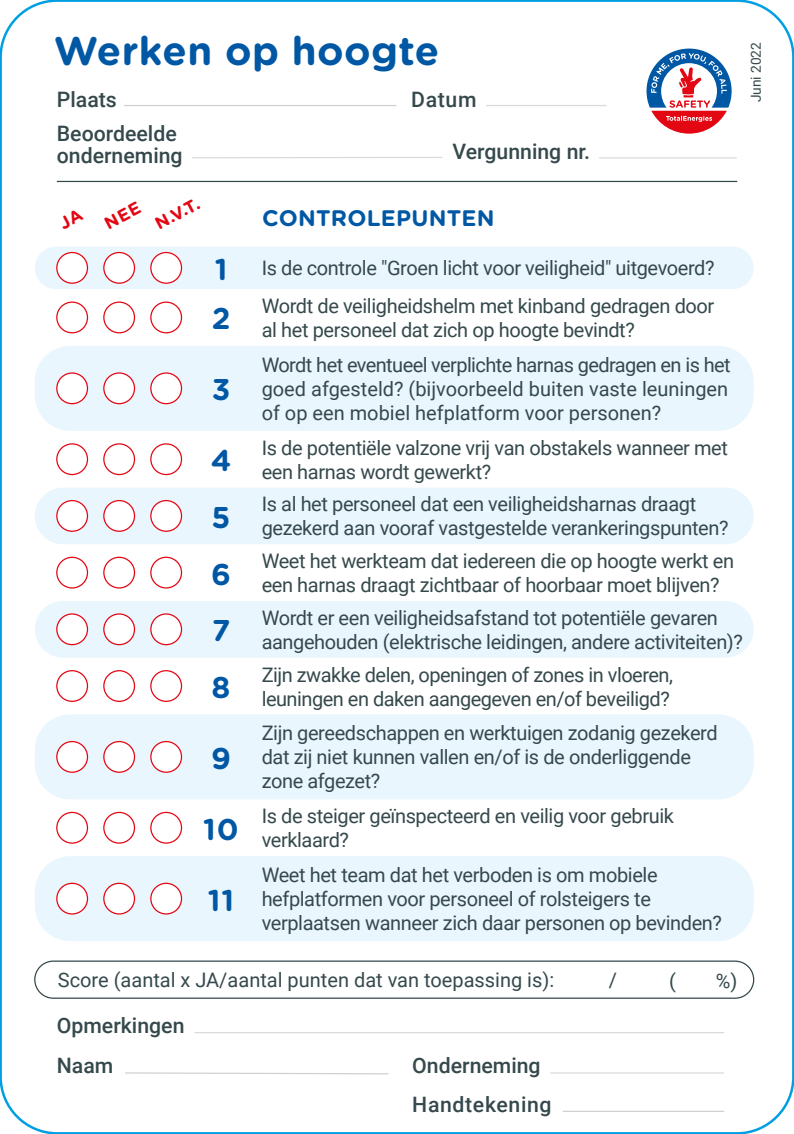
<style>
.page{position:relative;width:794px;height:1134px;background:#fff}
.page>*{position:absolute;margin:0;border:0;box-sizing:border-box;transform-origin:0 0}
.t1{font:700 40px "Gotham Rounded";letter-spacing:.01em;color:#0058a5}
.t2{font:700 30px/56.8px "Gotham Rounded";color:#0058a5}
.t3{font:700 22.5px "Gotham Rounded";letter-spacing:.01em;color:#0058a5}
.t4{font:500 21.25px/33.5px "Roboto";color:#35494c}
.t5{font:500 21.25px "Roboto";letter-spacing:.03em;color:#35494c}
.t6{font:20px/24px "Roboto";letter-spacing:-.02em;color:#35494c}
.t7{font:20px/24px "Roboto";color:#35494c}
.t8{font:700 17.5px "Gotham Rounded";color:#e30613}
.t9{font:13.75px "Roboto";color:#35494c}
</style>
<div class="page">
<div style="left:35px;top:601px;width:718px;height:57px;background:#eaf6fe;border-radius:28px"></div>
<div style="left:35px;top:856px;width:718px;height:85px;background:#eaf6fe;border-radius:35px"></div>
<div style="left:35px;top:714px;width:718px;height:85px;background:#eaf6fe;border-radius:35px"></div>
<div style="left:35px;top:488px;width:718px;height:56px;background:#eaf6fe;border-radius:28px"></div>
<div style="left:35px;top:247px;width:718px;height:42px;background:#eaf6fe;border-radius:21px"></div>
<div style="left:35px;top:346px;width:718px;height:85px;background:#eaf6fe;border-radius:35px"></div>
<div style="left:57px;top:253px;width:30px;height:30px;background:#fff;border-radius:50%"></div>
<div style="left:56px;top:252px;width:32px;height:32px;border:1px solid #e30613;border-radius:50%"></div>
<div style="left:104px;top:253px;width:30px;height:30px;background:#fff;border-radius:50%"></div>
<div style="left:103px;top:252px;width:32px;height:32px;border:1px solid #e30613;border-radius:50%"></div>
<div style="left:151px;top:253px;width:30px;height:30px;background:#fff;border-radius:50%"></div>
<div style="left:150px;top:252px;width:32px;height:32px;border:1px solid #e30613;border-radius:50%"></div>
<div style="left:56px;top:301px;width:32px;height:32px;border:1px solid #e30613;border-radius:50%"></div>
<div style="left:103px;top:301px;width:32px;height:32px;border:1px solid #e30613;border-radius:50%"></div>
<div style="left:150px;top:301px;width:32px;height:32px;border:1px solid #e30613;border-radius:50%"></div>
<div style="left:57px;top:373px;width:30px;height:31px;background:#fff;border-radius:50%"></div>
<div style="left:56px;top:372px;width:32px;height:32px;border:1px solid #e30613;border-radius:50%"></div>
<div style="left:104px;top:373px;width:30px;height:31px;background:#fff;border-radius:50%"></div>
<div style="left:103px;top:372px;width:32px;height:32px;border:1px solid #e30613;border-radius:50%"></div>
<div style="left:151px;top:373px;width:30px;height:31px;background:#fff;border-radius:50%"></div>
<div style="left:150px;top:372px;width:32px;height:32px;border:1px solid #e30613;border-radius:50%"></div>
<div style="left:56px;top:443px;width:32px;height:32px;border:1px solid #e30613;border-radius:50%"></div>
<div style="left:103px;top:443px;width:32px;height:32px;border:1px solid #e30613;border-radius:50%"></div>
<div style="left:150px;top:443px;width:32px;height:32px;border:1px solid #e30613;border-radius:50%"></div>
<div style="left:57px;top:501px;width:30px;height:30px;background:#fff;border-radius:50%"></div>
<div style="left:56px;top:500px;width:32px;height:32px;border:1px solid #e30613;border-radius:50%"></div>
<div style="left:104px;top:501px;width:30px;height:30px;background:#fff;border-radius:50%"></div>
<div style="left:103px;top:500px;width:32px;height:32px;border:1px solid #e30613;border-radius:50%"></div>
<div style="left:151px;top:501px;width:30px;height:30px;background:#fff;border-radius:50%"></div>
<div style="left:150px;top:500px;width:32px;height:32px;border:1px solid #e30613;border-radius:50%"></div>
<div style="left:56px;top:557px;width:32px;height:31px;border:1px solid #e30613;border-radius:50%"></div>
<div style="left:103px;top:557px;width:32px;height:31px;border:1px solid #e30613;border-radius:50%"></div>
<div style="left:150px;top:557px;width:32px;height:31px;border:1px solid #e30613;border-radius:50%"></div>
<div style="left:57px;top:614px;width:30px;height:31px;background:#fff;border-radius:50%"></div>
<div style="left:56px;top:613px;width:32px;height:32px;border:1px solid #e30613;border-radius:50%"></div>
<div style="left:104px;top:614px;width:30px;height:31px;background:#fff;border-radius:50%"></div>
<div style="left:103px;top:613px;width:32px;height:32px;border:1px solid #e30613;border-radius:50%"></div>
<div style="left:151px;top:614px;width:30px;height:31px;background:#fff;border-radius:50%"></div>
<div style="left:150px;top:613px;width:32px;height:32px;border:1px solid #e30613;border-radius:50%"></div>
<div style="left:56px;top:670px;width:32px;height:32px;border:1px solid #e30613;border-radius:50%"></div>
<div style="left:103px;top:670px;width:32px;height:32px;border:1px solid #e30613;border-radius:50%"></div>
<div style="left:150px;top:670px;width:32px;height:32px;border:1px solid #e30613;border-radius:50%"></div>
<div style="left:57px;top:741px;width:30px;height:31px;background:#fff;border-radius:50%"></div>
<div style="left:56px;top:741px;width:32px;height:32px;border:1px solid #e30613;border-radius:50%"></div>
<div style="left:104px;top:741px;width:30px;height:31px;background:#fff;border-radius:50%"></div>
<div style="left:103px;top:741px;width:32px;height:32px;border:1px solid #e30613;border-radius:50%"></div>
<div style="left:151px;top:741px;width:30px;height:31px;background:#fff;border-radius:50%"></div>
<div style="left:150px;top:741px;width:32px;height:32px;border:1px solid #e30613;border-radius:50%"></div>
<div style="left:56px;top:812px;width:32px;height:32px;border:1px solid #e30613;border-radius:50%"></div>
<div style="left:103px;top:812px;width:32px;height:32px;border:1px solid #e30613;border-radius:50%"></div>
<div style="left:150px;top:812px;width:32px;height:32px;border:1px solid #e30613;border-radius:50%"></div>
<div style="left:57px;top:883px;width:30px;height:31px;background:#fff;border-radius:50%"></div>
<div style="left:56px;top:883px;width:32px;height:31px;border:1px solid #e30613;border-radius:50%"></div>
<div style="left:104px;top:883px;width:30px;height:31px;background:#fff;border-radius:50%"></div>
<div style="left:103px;top:883px;width:32px;height:31px;border:1px solid #e30613;border-radius:50%"></div>
<div style="left:151px;top:883px;width:30px;height:31px;background:#fff;border-radius:50%"></div>
<div style="left:150px;top:883px;width:32px;height:31px;border:1px solid #e30613;border-radius:50%"></div>
<svg style="left:646px;top:49px;width:85px;height:85px"></svg>
<hr style="left:599px;top:157px;width:137px;height:2px;background:#dadada">
<hr style="left:57px;top:181px;width:680px;height:1px;background:#35494c">
<hr style="left:124px;top:105px;width:272px;height:1px;background:#cfd0d2">
<hr style="left:192px;top:157px;width:250px;height:1px;background:#dadada">
<hr style="left:486px;top:105px;width:120px;height:1px;background:#dadada">
<div style="left:34px;top:960px;width:720px;height:39px;border:1px solid #35494c;border-radius:19px"></div>
<hr style="left:194px;top:1032px;width:530px;height:1px;background:#dadada">
<hr style="left:563px;top:1111px;width:161px;height:1px;background:#cfd0d2">
<svg style="left:125px;top:1072px;width:264px;height:3px"></svg>
<hr style="left:550px;top:1072px;width:174px;height:1px;background:#dadada">
<h1 class="t1" style="left:54px;top:22px;width:387px">Werken op hoogte</h1>
<p class="t4" style="left:57px;top:82px;width:121px">Plaats<br>Beoordeelde</p>
<p class="t4" style="left:57px;top:138px;width:127px">onderneming</p>
<p class="t4" style="left:411px;top:82px;width:67px">Datum</p>
<p class="t4" style="left:452px;top:134px;width:139px">Vergunning nr.</p>
<p class="t9" style="left:746px;top:102px;width:62px;rotate:-90deg">Juni 2022</p>
<p class="t8" style="left:150px;top:213px;width:49px;rotate:-28deg">N.V.T.</p>
<h2 class="t2" style="left:212px;top:243px;width:20px;line-height:49.5px">1<br>2</h2>
<h2 class="t2" style="left:212px;top:360px;width:20px">3</h2>
<h2 class="t2" style="left:211px;top:431px;width:22px;text-align:justify">4<br>5<br>6<br>7<br>8</h2>
<h2 class="t2" style="left:211px;top:729px;width:21px">9</h2>
<h2 class="t2" style="left:203px;top:799px;width:37px">10</h2>
<h2 class="t2" style="left:208px;top:870px;width:28px">11</h2>
<p class="t3" style="left:262px;top:202px;width:234px">CONTROLEPUNTEN</p>
<p class="t6" style="left:262px;top:249px;width:454px;line-height:37.5px">Is de controle "Groen licht voor veiligheid" uitgevoerd?<br>Wordt de veiligheidshelm met kinband gedragen door</p>
<p class="t6" style="left:262px;top:312px;width:470px;line-height:34.8px">al het personeel dat zich op hoogte bevindt?<br>Wordt het eventueel verplichte harnas gedragen en is het</p>
<p class="t7" style="left:262px;top:376px;width:468px">goed afgesteld? (bijvoorbeeld buiten vaste leuningen of op een mobiel hefplatform voor personen?</p>
<p class="t6" style="left:262px;top:435px;width:468px">Is de potentiële valzone vrij van obstakels wanneer met een harnas wordt gewerkt?</p>
<p class="t6" style="left:262px;top:491px;width:468px">Is al het personeel dat een veiligheidsharnas draagt gezekerd aan vooraf vastgestelde verankeringspunten?</p>
<p class="t6" style="left:262px;top:548px;width:474px">Weet het werkteam dat iedereen die op hoogte werkt en een harnas draagt zichtbaar of hoorbaar moet blijven?</p>
<p class="t6" style="left:262px;top:605px;width:483px">Wordt er een veiligheidsafstand tot potentiële gevaren aangehouden (elektrische leidingen, andere activiteiten)?</p>
<p class="t6" style="left:262px;top:662px;width:413px">Zijn zwakke delen, openingen of zones in vloeren, leuningen en daken aangegeven en/of beveiligd?</p>
<p class="t6" style="left:262px;top:720px;width:457px">Zijn gereedschappen en werktuigen zodanig gezekerd dat zij niet kunnen vallen en/of is de onderliggende zone afgezet?</p>
<p class="t6" style="left:262px;top:803px;width:414px">Is de steiger geïnspecteerd en veilig voor gebruik verklaard?</p>
<p class="t6" style="left:262px;top:862px;width:462px">Weet het team dat het verboden is om mobiele hefplatformen voor personeel of rolsteigers te verplaatsen wanneer zich daar personen op bevinden?</p>
<p class="t7" style="left:58px;top:967px;width:498px">Score (aantal x JA/aantal punten dat van toepassing is):</p>
<p class="t6" style="left:609px;top:967px;width:10px">/</p>
<p class="t6" style="left:669px;top:968px;width:8px">(</p>
<p class="t6" style="left:715px;top:968px;width:23px">%)</p>
<p class="t4" style="left:57px;top:1008px;width:129px">Opmerkingen</p>
<p class="t4" style="left:57px;top:1048px;width:58px">Naam</p>
<p class="t4" style="left:412px;top:1048px;width:130px">Onderneming</p>
<p class="t5" style="left:412px;top:1089px;width:141px">Handtekening</p>
</div>
